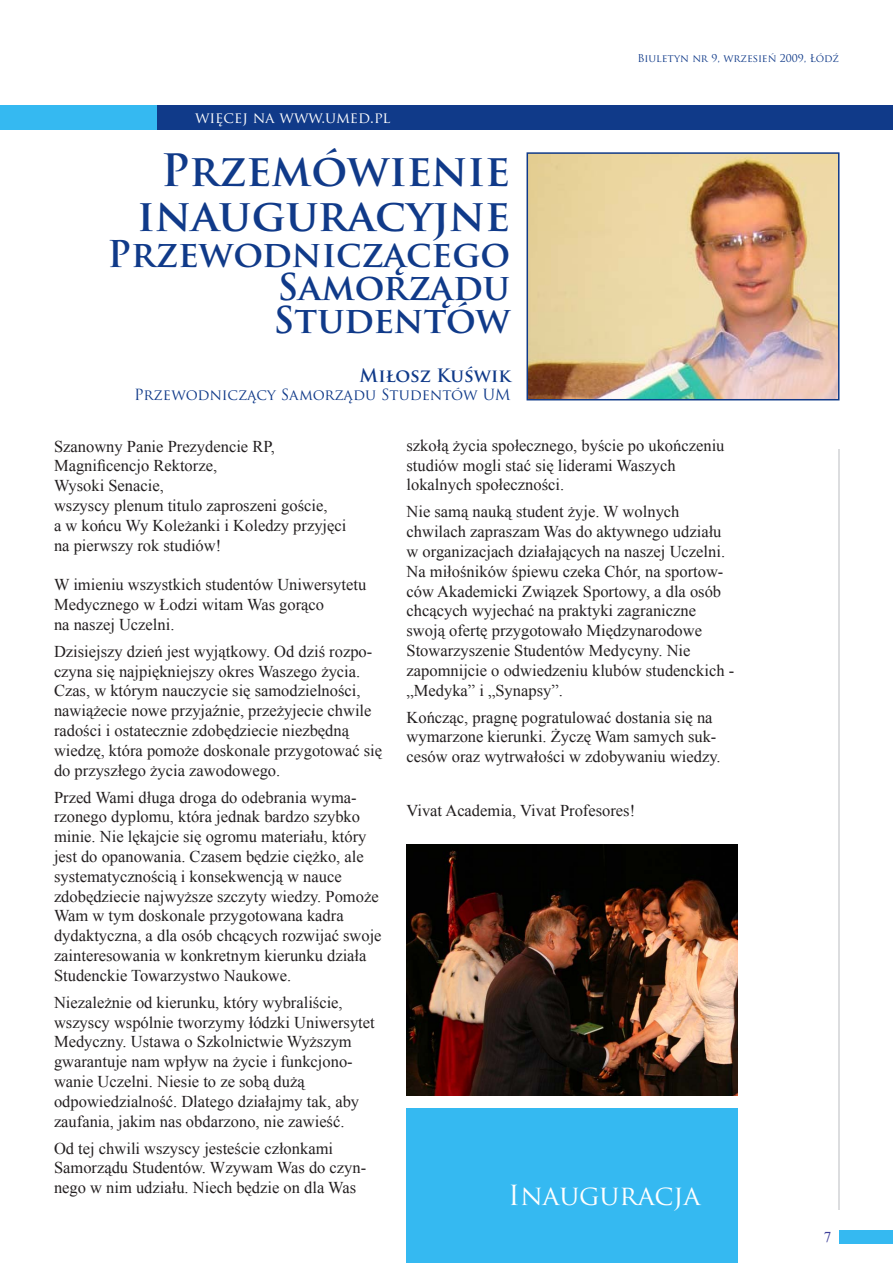
<style>
.page{position:relative;width:893px;height:1263px;background:#fff}
.page>*{position:absolute;margin:0;border:0;box-sizing:border-box;transform-origin:0 0}
.t1{font:700 43.5px/45px "Trajan Pro";color:#103a89;text-align:center}
.t2{font:700 36px/33px "Trajan Pro";color:#103a89;text-align:justify}
.t3{font:27px "Trajan Pro";color:#fff}
.t4{font:700 18px "Trajan Pro";color:#103a89}
.t5{font:16.5px/19.8px "Times New Roman";color:#231f20}
.t6{font:15px "Trajan Pro";color:#103a89}
.t7{font:15px "Trajan Pro";color:#fff}
.t8{font:15px "Times New Roman";color:#3e3f99}
.t9{font:10.5px "Trajan Pro";color:#103a89}
</style>
<div class="page">
<div style="left:0;top:105px;width:893px;height:25px;background:#103a89"></div>
<div style="left:840px;top:1230px;width:53px;height:14px;background:#35b9f1"></div>
<hr style="left:838px;top:450px;width:1px;height:760px;background:#dcdddf">
<div style="left:0;top:105px;width:157px;height:25px;background:#35b9f1"></div>
<img style="left:529px;top:155px;width:307px;height:242px">
<div style="left:526px;top:152px;width:313px;height:248px;border:2px solid #103a89"></div>
<img style="left:406px;top:845px;width:332px;height:251px">
<div style="left:406px;top:1108px;width:332px;height:155px;background:#35b9f1"></div>
<p class="t7" style="left:195px;top:108px;width:197px">więcej na www.umed.pl</p>
<p class="t9" style="left:637px;top:51px;width:203px">Biuletyn nr 9, wrzesień 2009, Łódź</p>
<h1 class="t1" style="left:137px;top:148px;width:375px">Przemówienie inauguracyjne</h1>
<h2 class="t2" style="left:274px;top:238px;width:238px;text-indent:-166px">Przewodniczącego Samorządu Studentów</h2>
<p class="t4" style="left:360px;top:364px;width:153px">Miłosz Kuświk</p>
<p class="t6" style="left:134px;top:385px;width:378px">Przewodniczący Samorządu Studentów UM</p>
<p class="t5" style="left:54px;top:436px;width:294px">Szanowny Panie Prezydencie RP,<br>Magnificencjo Rektorze,<br>Wysoki Senacie,<br>wszyscy plenum titulo zaproszeni goście,<br>a w końcu Wy Koleżanki i Koledzy przyjęci na pierwszy rok studiów!</p>
<p class="t5" style="left:54px;top:574px;width:314px">W imieniu wszystkich studentów Uniwersytetu<br>Medycznego w Łodzi witam Was gorąco<br>na naszej Uczelni.</p>
<p class="t5" style="left:54px;top:641px;width:330px">Dzisiejszy dzień jest wyjątkowy. Od dziś rozpo&shy;czyna się najpiękniejszy okres Waszego życia.<br>Czas, w którym nauczycie się samodzielności, nawiążecie nowe przyjaźnie, przeżyjecie chwile radości i ostatecznie zdobędziecie niezbędną wiedzę, która pomoże doskonale przygotować się do przyszłego życia zawodowego.</p>
<p class="t5" style="left:54px;top:787px;width:329px">Przed Wami długa droga do odebrania wyma&shy;rzonego dyplomu, która jednak bardzo szybko minie. Nie lękajcie się ogromu materiału, który jest do opanowania. Czasem będzie ciężko, ale systematycznością i konsekwencją w nauce zdobędziecie najwyższe szczyty wiedzy. Pomoże Wam w tym doskonale przygotowana kadra dydaktyczna, a dla osób chcących rozwijać swoje zainteresowania w konkretnym kierunku działa Studenckie Towarzystwo Naukowe.</p>
<p class="t5" style="left:54px;top:992px;width:322px">Niezależnie od kierunku, który wybraliście, wszyscy wspólnie tworzymy łódzki Uniwersytet Medyczny. Ustawa o Szkolnictwie Wyższym gwarantuje nam wpływ na życie i funkcjono&shy;wanie Uczelni. Niesie to ze sobą dużą odpowiedzialność. Dlatego działajmy tak, aby zaufania, jakim nas obdarzono, nie zawieść.</p>
<p class="t5" style="left:54px;top:1138px;width:314px">Od tej chwili wszyscy jesteście członkami<br>Samorządu Studentów. Wzywam Was do czyn&shy;nego w nim udziału. Niech będzie on dla Was</p>
<p class="t5" style="left:406px;top:435px;width:320px">szkołą życia społecznego, byście po ukończeniu studiów mogli stać się liderami Waszych lokalnych społeczności.</p>
<p class="t5" style="left:406px;top:502px;width:329px">Nie samą nauką student żyje. W wolnych chwilach zapraszam Was do aktywnego udziału w organizacjach działających na naszej Uczelni.<br>Na miłośników śpiewu czeka Chór, na sportow&shy;ców Akademicki Związek Sportowy, a dla osób chcących wyjechać na praktyki zagraniczne swoją ofertę przygotowało Międzynarodowe Stowarzyszenie Studentów Medycyny. Nie zapomnijcie o odwiedzeniu klubów studenckich - „Medyka” i „Synapsy”.</p>
<p class="t5" style="left:406px;top:707px;width:316px">Kończąc, pragnę pogratulować dostania się na wymarzone kierunki. Życzę Wam samych suk&shy;cesów oraz wytrwałości w zdobywaniu wiedzy.</p>
<p class="t5" style="left:406px;top:801px;width:230px">Vivat Academia, Vivat Profesores!</p>
<h3 class="t3" style="left:508px;top:1178px;width:194px">Inauguracja</h3>
<p class="t8" style="left:824px;top:1227px;width:9px">7</p>
</div>
